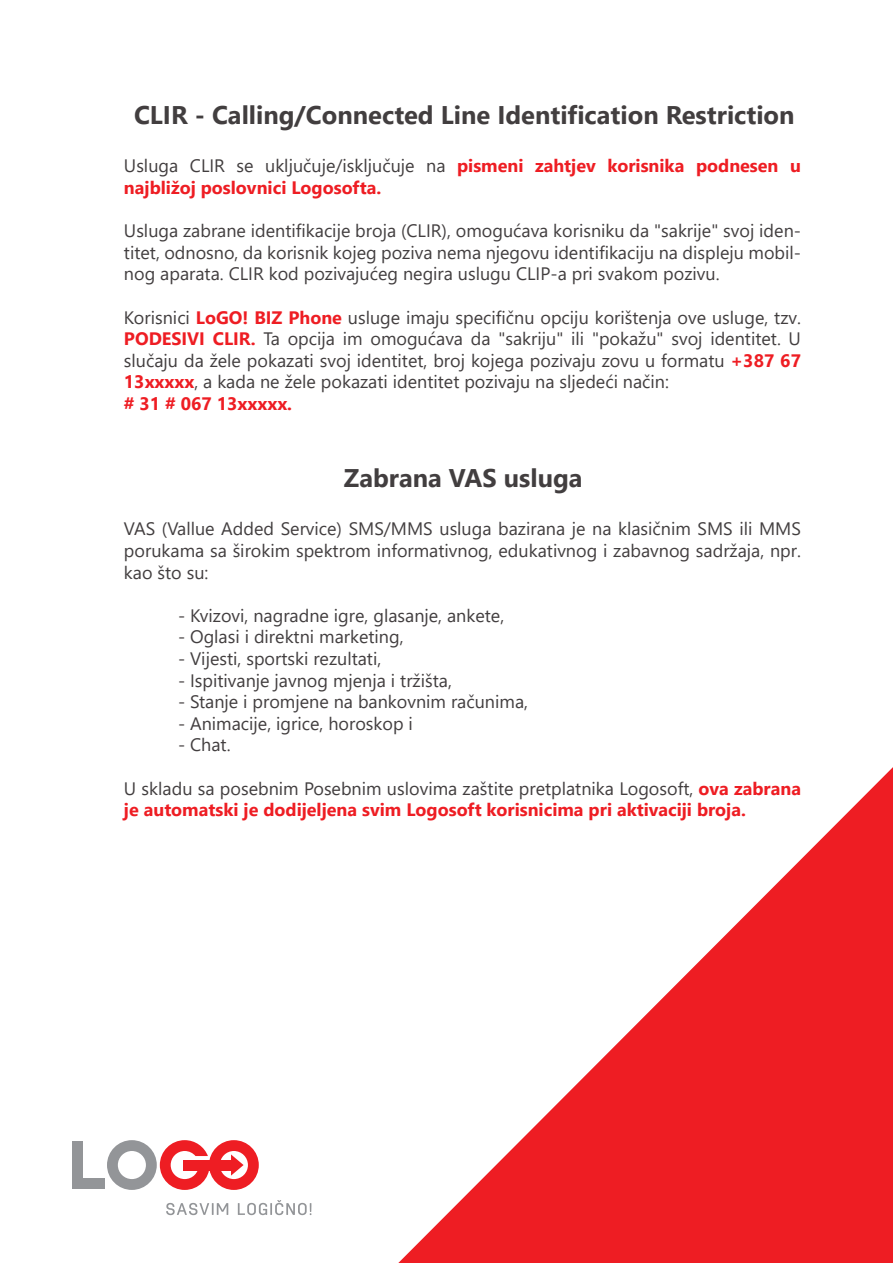
<style>
.page{position:relative;width:893px;height:1263px;background:#fff}
.page>*{position:absolute;margin:0;border:0;box-sizing:border-box;transform-origin:0 0}
.t1{font:700 25.5px "Segoe UI";color:#423e3f}
.t2{font:18px/21.6px "Segoe UI";color:#423e3f;text-align:justify}
.t3{font:700 18px/21.6px "Segoe UI";color:#ee1d23}
.s1{font-weight:400;color:#423e3f}
.s2{font-weight:700;color:#ee1d23}
</style>
<div class="page">
<svg style="left:398px;top:767px;width:495px;height:496px"></svg>
<svg style="left:166px;top:1203px;width:62px;height:12px"></svg>
<svg style="left:238px;top:1200px;width:73px;height:15px"></svg>
<div style="left:72px;top:1141px;width:11px;height:48px;background:#939598"></div>
<div style="left:72px;top:1178px;width:33px;height:11px;background:#939598"></div>
<svg style="left:107px;top:1140px;width:152px;height:50px"></svg>
<div style="left:183px;top:1159px;width:49px;height:11px;background:#ee1d23"></div>
<h1 class="t1" style="left:134px;top:91px;width:662px">CLIR - Calling/Connected Line Identification Restriction</h1>
<p class="t3" style="left:124px;top:154px;width:678px"><span class="s1">Usluga CLIR se uključuje/isključuje na</span> pismeni zahtjev korisnika podnesen u najbližoj poslovnici Logosofta.</p>
<p class="t2" style="left:124px;top:218px;width:679px">Usluga zabrane identifikacije broja (CLIR), omogućava korisniku da "sakrije" svoj iden&shy;titet, odnosno, da korisnik kojeg poziva nema njegovu identifikaciju na displeju mobil&shy;nog aparata. CLIR kod pozivajućeg negira uslugu CLIP-a pri svakom pozivu.</p>
<p class="t2" style="left:124px;top:305px;width:679px;text-align:left">Korisnici <span class="s2">LoGO! BIZ Phone</span> usluge imaju specifičnu opciju korištenja ove usluge, tzv.<br><span class="s2">PODESIVI CLIR.</span> Ta opcija im omogućava da "sakriju" ili "pokažu" svoj identitet. U slučaju da žele pokazati svoj identitet, broj kojega pozivaju zovu u formatu <span class="s2">+387 67<br>13xxxxx</span>, a kada ne žele pokazati identitet pozivaju na sljedeći način:<br><span class="s2"># 31 # 067 13xxxxx.</span></p>
<h1 class="t1" style="left:344px;top:454px;width:240px">Zabrana VAS usluga</h1>
<p class="t2" style="left:124px;top:517px;width:679px">VAS (Vallue Added Service) SMS/MMS usluga bazirana je na klasičnim SMS ili MMS porukama sa širokim spektrom informativnog, edukativnog i zabavnog sadržaja, npr. kao što su:</p>
<p class="t2" style="left:178px;top:603px;width:328px">- Kvizovi, nagradne igre, glasanje, ankete,</p>
<p class="t2" style="left:178px;top:625px;width:227px">- Oglasi i direktni marketing,</p>
<p class="t2" style="left:178px;top:646px;width:205px">- Vijesti, sportski rezultati,</p>
<p class="t2" style="left:178px;top:668px;width:275px">- Ispitivanje javnog mjenja i tržišta,</p>
<p class="t2" style="left:178px;top:689px;width:352px">- Stanje i promjene na bankovnim računima,</p>
<p class="t2" style="left:178px;top:711px;width:236px">- Animacije, igrice, horoskop i</p>
<p class="t2" style="left:178px;top:733px;width:54px">- Chat.</p>
<p class="t3" style="left:124px;top:776px;width:678px"><span class="s1">U skladu sa posebnim Posebnim uslovima zaštite pretplatnika Logosoft,</span> ova zabrana je automatski je dodijeljena svim Logosoft korisnicima pri aktivaciji broja.</p>
</div>
